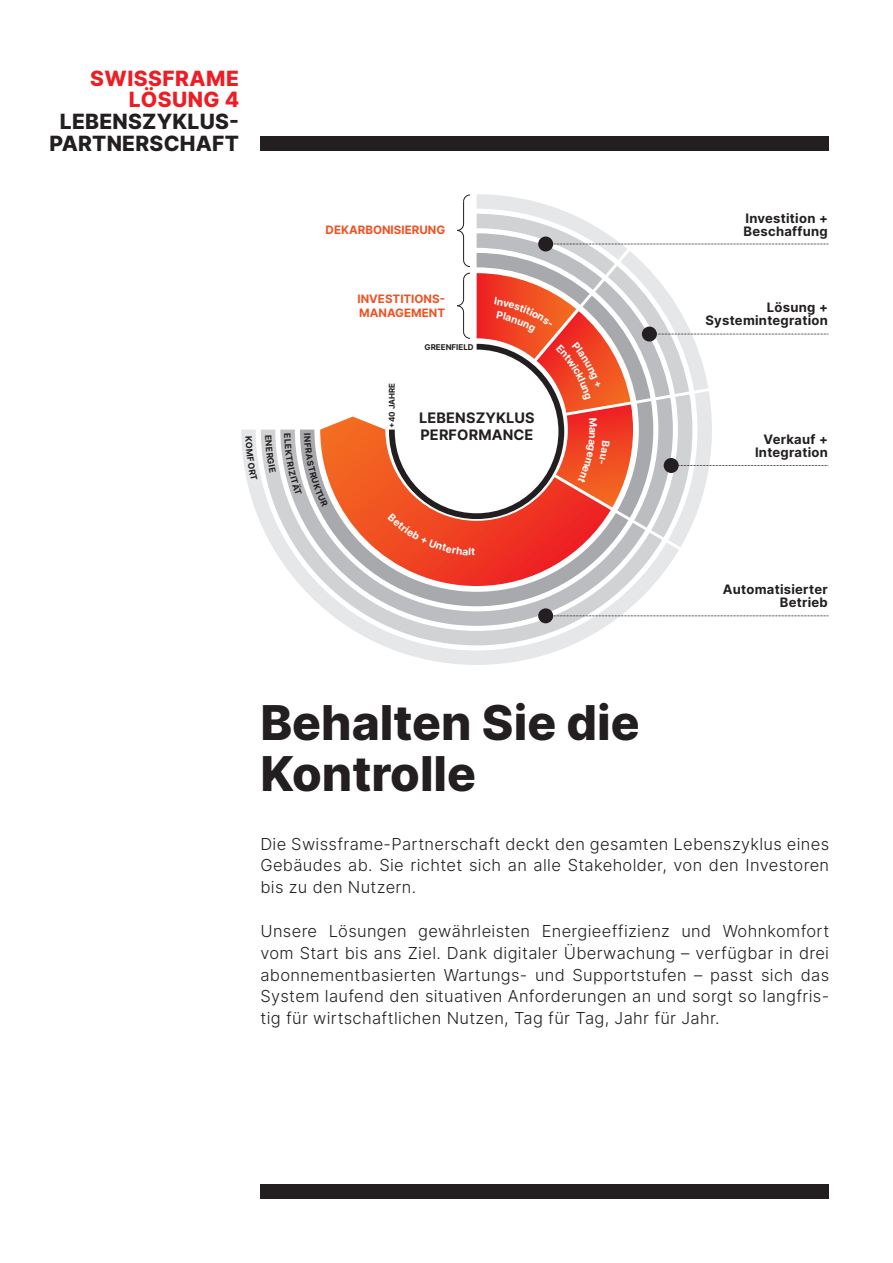
<style>
.page{position:relative;width:893px;height:1263px;background:#fff}
.page>*{position:absolute;margin:0;border:0;box-sizing:border-box;transform-origin:0 0}
.t1{font:48px/51px "Inter";color:#231f20}
.t2{font:21px/21.8px "Inter";letter-spacing:.01em;color:#231f20;text-align:center}
.t3{font:21px/21.8px "Inter";letter-spacing:.02em;color:#ee1d23;text-align:right}
.t4{font:300 16.5px/21.9px "Inter";letter-spacing:.02em;color:#231f20;text-align:justify}
.t5{font:700 14.55px/17.4px "Inter";letter-spacing:.01em;color:#231f20}
.t6{font:700 13.05px/13px "Inter";letter-spacing:.02em;color:#231f20;text-align:right}
.t7{font:700 11.55px/14px "Inter";color:#f15122}
.t8{font:700 10.2px "Inter";color:#fff}
.t9{font:700 7.95px "Inter";color:#231f20}
</style>
<div class="page">
<div style="left:260px;top:136px;width:569px;height:15px;background:#231f20"></div>
<div style="left:260px;top:1184px;width:569px;height:15px;background:#231f20"></div>
<svg style="left:241px;top:430px;width:438px;height:235px"></svg>
<div style="left:538px;top:608px;width:15px;height:15px;background:#231f20;border-radius:50%"></div>
<svg style="left:553px;top:615px;width:276px;height:1px"></svg>
<svg style="left:388px;top:194px;width:441px;height:361px"></svg>
<svg style="left:284px;top:434px;width:44px;height:73px"></svg>
<svg style="left:265px;top:435px;width:11px;height:38px"></svg>
<svg style="left:246px;top:436px;width:11px;height:45px"></svg>
<p class="t3" style="left:90px;top:67px;width:150px">SWISSFRAME<br>LÖSUNG 4</p>
<p class="t2" style="left:50px;top:110px;width:191px">LEBENSZYKLUS-<br>PARTNERSCHAFT</p>
<p class="t7" style="left:326px;top:222px;width:121px">DEKARBONISIERUNG</p>
<p class="t7" style="left:357px;top:292px;width:89px">INVESTITIONS-<br>MANAGEMENT</p>
<p class="t9" style="left:386px;top:428px;width:46px;rotate:-90deg">+40 JAHRE</p>
<p class="t9" style="left:425px;top:341px;width:50px">GREENFIELD</p>
<p class="t5" style="left:419px;top:409px;width:117px">LEBENSZYKLUS<br>PERFORMANCE</p>
<p class="t8" style="left:601px;top:427px;width:7px;rotate:90deg">a</p>
<p class="t6" style="left:744px;top:211px;width:86px;text-align:left">Investition +<br>Beschaffung</p>
<p class="t6" style="left:705px;top:300px;width:124px">Lösung +<br>Systemintegration</p>
<p class="t6" style="left:755px;top:432px;width:74px">Verkauf +<br>Integration</p>
<h1 class="t1" style="left:260px;top:696px;width:381px">Behalten Sie die<br>Kontrolle</h1>
<p class="t6" style="left:723px;top:583px;width:107px">Automatisierter<br>Betrieb</p>
<p class="t4" style="left:260px;top:832px;width:570px">Die Swissframe-Partnerschaft deckt den gesamten Lebenszyklus eines Gebäudes ab. Sie richtet sich an alle Stakeholder, von den Investoren bis zu den Nutzern.</p>
<p class="t4" style="left:260px;top:919px;width:570px">Unsere Lösungen gewährleisten Energieeffizienz und Wohnkomfort vom Start bis ans Ziel. Dank digitaler Überwachung – verfügbar in drei abonnementbasierten Wartungs- und Supportstufen – passt sich das System laufend den situativen Anforderungen an und sorgt so langfris&shy;tig für wirtschaftlichen Nutzen, Tag für Tag, Jahr für Jahr.</p>
</div>
